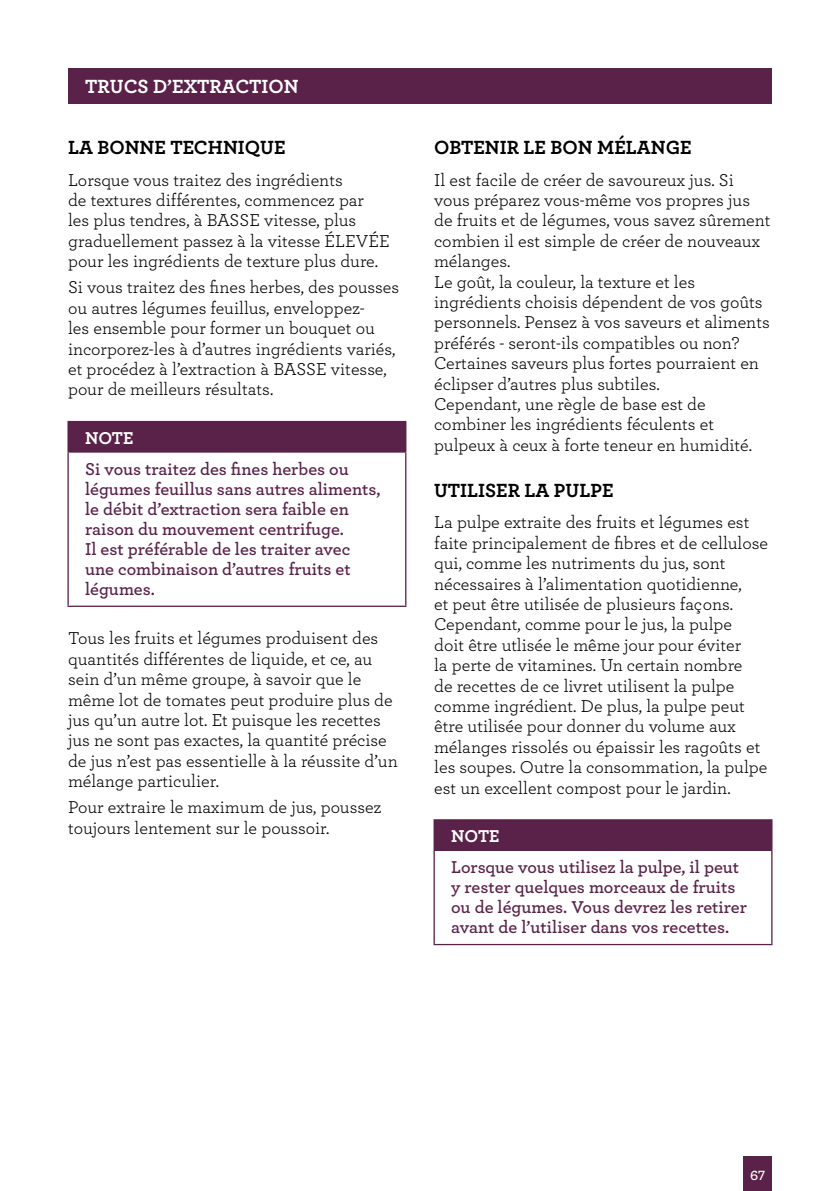
<style>
.page{position:relative;width:840px;height:1191px;background:#fff}
.page>*{position:absolute;margin:0;border:0;box-sizing:border-box;transform-origin:0 0}
.t1{font:20px "Archer Bold LF";color:#000}
.t2{font:20px "Archer Bold LF";color:#fff}
.t3{font:18px/20.4px "Archer Book LF";color:#000}
.t4{font:18px/20px "Archer Semibold LF";color:#5a2149}
.t5{font:18px "Archer Bold LF";color:#fff}
.t6{font:14px "Archer Semibold LF";color:#fff}
</style>
<div class="page">
<div style="left:743px;top:1157px;width:28px;height:34px;background:#5a2149"></div>
<div style="left:68px;top:68px;width:703px;height:36px;background:#5a2149"></div>
<div style="left:68px;top:421px;width:337px;height:31px;background:#5a2149"></div>
<hr style="left:67px;top:422px;width:2px;height:29px;background:#5a2149">
<svg style="left:405px;top:422px;width:1px;height:29px"></svg>
<hr style="left:67px;top:421px;width:339px;height:1px;background:#5a2149">
<hr style="left:67px;top:452px;width:2px;height:153px;background:#5a2149">
<hr style="left:405px;top:452px;width:1px;height:153px;background:#5a2149">
<hr style="left:67px;top:605px;width:339px;height:2px;background:#5a2149">
<hr style="left:67px;top:451px;width:339px;height:1px;background:#5a2149">
<div style="left:434px;top:820px;width:337px;height:30px;background:#5a2149"></div>
<svg style="left:433px;top:820px;width:1px;height:29px"></svg>
<hr style="left:770px;top:820px;width:2px;height:29px;background:#5a2149">
<hr style="left:433px;top:819px;width:339px;height:1px;background:#5a2149">
<hr style="left:433px;top:851px;width:1px;height:93px;background:#5a2149">
<hr style="left:770px;top:851px;width:2px;height:93px;background:#5a2149">
<hr style="left:433px;top:944px;width:339px;height:1px;background:#5a2149">
<hr style="left:433px;top:849px;width:339px;height:2px;background:#5a2149">
<p class="t2" style="left:85px;top:73px;width:161px">PAGE HEADER.....</p>
<p class="t2" style="left:85px;top:73px;width:215px">TRUCS D’EXTRACTION</p>
<p class="t1" style="left:68px;top:135px;width:219px">LA BONNE TECHNIQUE</p>
<p class="t3" style="left:68px;top:169px;width:323px">Lorsque vous traitez des ingrédients<br>de textures différentes, commencez par<br>les plus tendres, à BASSE vitesse, plus graduellement passez à la vitesse ÉLEVÉE pour les ingrédients de texture plus dure.</p>
<p class="t3" style="left:68px;top:277px;width:332px">Si vous traitez des fines herbes, des pousses ou autres légumes feuillus, enveloppez-<br>les ensemble pour former un bouquet ou incorporez-les à d’autres ingrédients variés, et procédez à l’extraction à BASSE vitesse, pour de meilleurs résultats.</p>
<p class="t5" style="left:85px;top:427px;width:50px">NOTE</p>
<p class="t4" style="left:85px;top:458px;width:297px">Si vous traitez des fines herbes ou légumes feuillus sans autres aliments, le débit d’extraction sera faible en raison du mouvement centrifuge.<br>Il est préférable de les traiter avec une combinaison d’autres fruits et légumes.</p>
<p class="t3" style="left:68px;top:627px;width:331px">Tous les fruits et légumes produisent des quantités différentes de liquide, et ce, au sein d’un même groupe, à savoir que le même lot de tomates peut produire plus de jus qu’un autre lot. Et puisque les recettes jus ne sont pas exactes, la quantité précise de jus n’est pas essentielle à la réussite d’un mélange particulier.</p>
<p class="t3" style="left:68px;top:796px;width:315px">Pour extraire le maximum de jus, poussez toujours lentement sur le poussoir.</p>
<p class="t1" style="left:434px;top:135px;width:259px">OBTENIR LE BON MÉLANGE</p>
<p class="t3" style="left:434px;top:169px;width:338px">Il est facile de créer de savoureux jus. Si vous préparez vous-même vos propres jus de fruits et de légumes, vous savez sûrement combien il est simple de créer de nouveaux mélanges.<br>Le goût, la couleur, la texture et les ingrédients choisis dépendent de vos goûts personnels. Pensez à vos saveurs et aliments préférés - seront-ils compatibles ou non?<br>Certaines saveurs plus fortes pourraient en éclipser d’autres plus subtiles.<br>Cependant, une règle de base est de combiner les ingrédients féculents et pulpeux à ceux à forte teneur en humidité.</p>
<p class="t1" style="left:434px;top:477px;width:181px">UTILISER LA PULPE</p>
<p class="t3" style="left:434px;top:512px;width:335px">La pulpe extraite des fruits et légumes est faite principalement de fibres et de cellulose qui, comme les nutriments du jus, sont nécessaires à l’alimentation quotidienne,<br>et peut être utilisée de plusieurs façons.<br>Cependant, comme pour le jus, la pulpe<br>doit être utlisée le même jour pour éviter<br>la perte de vitamines. Un certain nombre<br>de recettes de ce livret utilisent la pulpe comme ingrédient. De plus, la pulpe peut être utilisée pour donner du volume aux mélanges rissolés ou épaissir les ragoûts et les soupes. Outre la consommation, la pulpe est un excellent compost pour le jardin.</p>
<p class="t5" style="left:451px;top:825px;width:50px">NOTE</p>
<p class="t4" style="left:451px;top:856px;width:297px">Lorsque vous utilisez la pulpe, il peut y rester quelques morceaux de fruits ou de légumes. Vous devrez les retirer avant de l’utiliser dans vos recettes.</p>
<p class="t6" style="left:749px;top:1166px;width:17px">67</p>
</div>
